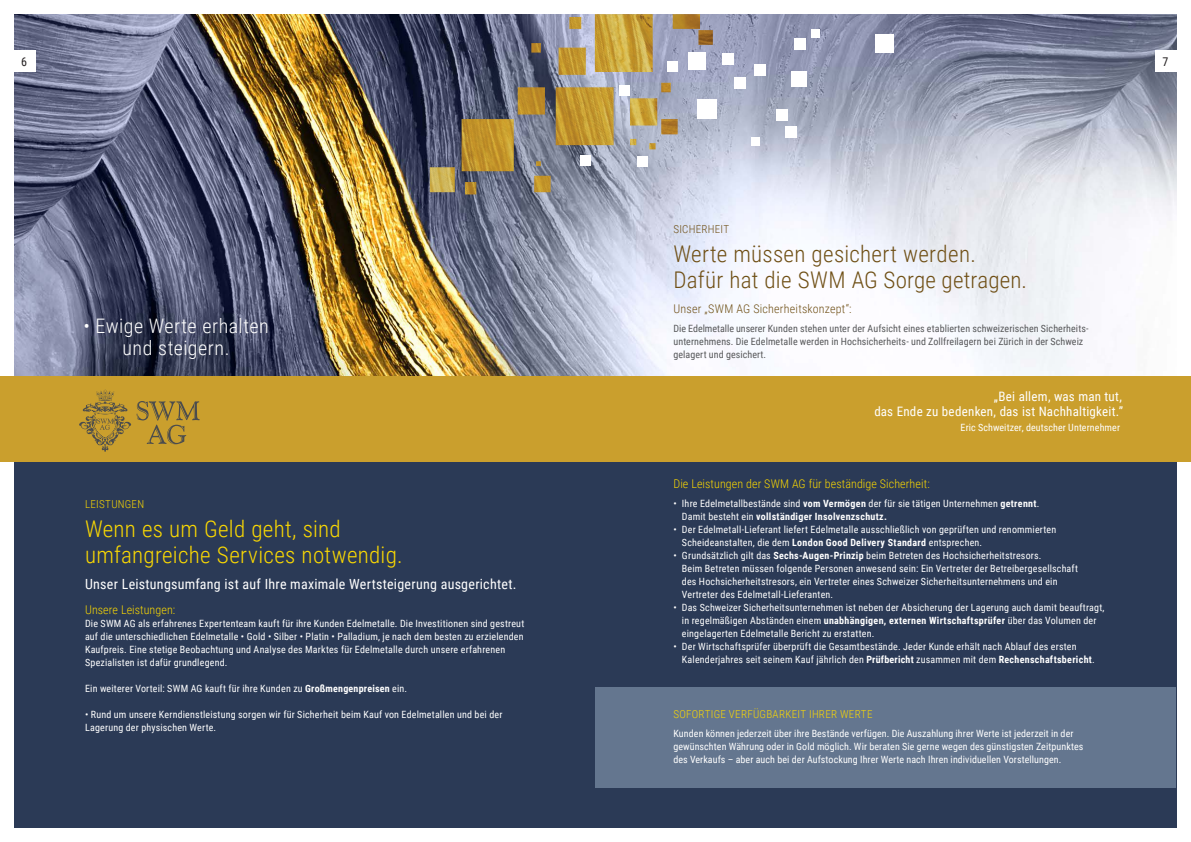
<style>
.page{position:relative;width:1191px;height:842px;background:#fff}
.page>*{position:absolute;margin:0;border:0;box-sizing:border-box;transform-origin:0 0}
.t1{font:300 23px/26px "Roboto Condensed";letter-spacing:.01em;color:#6f4f15}
.t2{font:300 23px/26px "Roboto Condensed";letter-spacing:.01em;color:#fad802}
.t3{font:300 20px/22.7px "Roboto Condensed";letter-spacing:.025em;color:#fff;text-align:center}
.t4{font:14px "Roboto Condensed";letter-spacing:.015em;color:#fff}
.t5{font:13px/15px "Roboto Condensed";letter-spacing:.015em;color:#fff;text-align:right}
.t6{font:300 12px "Roboto Condensed";letter-spacing:.005em;color:#fad802}
.t7{font:300 12px "Roboto Condensed";letter-spacing:.015em;color:#6f4f15}
.t8{font:12px "Roboto Condensed";color:#231f20}
.t9{font:300 11px "Roboto Condensed";letter-spacing:.025em;color:#fad802}
.t10{font:300 11px "Roboto Condensed";letter-spacing:.02em;color:#6f4f15}
.t11{font:10px/13px "Roboto Condensed";letter-spacing:.015em;color:#fff}
.t12{font:10px/13px "Roboto Condensed";letter-spacing:.01em;color:#57585a}
.s1{font-weight:700}
</style>
<div class="page">
<div style="left:14px;top:419px;width:1162px;height:409px;background:#2b3a56"></div>
<img style="left:14px;top:14px;width:1162px;height:363px">
<div style="left:7px;top:50px;width:28px;height:21px;background:#fff"></div>
<div style="left:1155px;top:50px;width:27px;height:21px;background:#fff"></div>
<div style="left:0;top:377px;width:1191px;height:85px;background:#ca9f2d"></div>
<div style="left:595px;top:687px;width:581px;height:100px;background:#64768f"></div>
<div style="left:791px;top:71px;width:16px;height:16px;background:#fff"></div>
<div style="left:697px;top:99px;width:20px;height:19px;background:#fff"></div>
<div style="left:754px;top:64px;width:12px;height:12px;background:#fff"></div>
<div style="left:794px;top:38px;width:12px;height:12px;background:#fff"></div>
<div style="left:776px;top:109px;width:12px;height:12px;background:#fff"></div>
<div style="left:751px;top:137px;width:9px;height:9px;background:#fff"></div>
<div style="left:734px;top:77px;width:12px;height:12px;background:#fff"></div>
<div style="left:785px;top:126px;width:12px;height:12px;background:#fff"></div>
<div style="left:722px;top:53px;width:11px;height:12px;background:#fff"></div>
<img style="left:430px;top:14px;width:283px;height:180px">
<div style="left:811px;top:30px;width:8px;height:8px;background:#fff"></div>
<div style="left:875px;top:35px;width:19px;height:18px;background:#fff"></div>
<svg style="left:79px;top:390px;width:121px;height:62px"></svg>
<p class="t8" style="left:21px;top:53px;width:7px">6</p>
<p class="t8" style="left:1162px;top:53px;width:7px">7</p>
<h2 class="t3" style="left:83px;top:313px;width:187px">• Ewige Werte erhalten und steigern.</h2>
<p class="t9" style="left:85px;top:496px;width:61px">LEISTUNGEN</p>
<h1 class="t2" style="left:85px;top:515px;width:319px">Wenn es um Geld geht, sind umfangreiche Services notwendig.</h1>
<h3 class="t4" style="left:85px;top:574px;width:433px">Unser Leistungsumfang ist auf Ihre maximale Wertsteigerung ausgerichtet.</h3>
<p class="t6" style="left:85px;top:601px;width:92px">Unsere Leistungen:</p>
<p class="t11" style="left:85px;top:617px;width:441px">Die SWM AG als erfahrenes Expertenteam kauft für ihre Kunden Edelmetalle. Die Investitionen sind gestreut auf die unterschiedlichen Edelmetalle • Gold • Silber • Platin • Palladium, je nach dem besten zu erzielenden Kaufpreis. Eine stetige Beobachtung und Analyse des Marktes für Edelmetalle durch unsere erfahrenen Spezialisten ist dafür grundlegend.</p>
<p class="t11" style="left:85px;top:682px;width:324px">Ein weiterer Vorteil: SWM AG kauft für ihre Kunden zu <span class="s1">Großmengenpreisen</span> ein.</p>
<p class="t11" style="left:85px;top:708px;width:419px">• Rund um unsere Kerndienstleistung sorgen wir für Sicherheit beim Kauf von Edelmetallen und bei der<br>Lagerung der physischen Werte.</p>
<p class="t10" style="left:673px;top:221px;width:57px">SICHERHEIT</p>
<h1 class="t1" style="left:673px;top:240px;width:355px">Werte müssen gesichert werden.<br>Dafür hat die SWM AG Sorge getragen.</h1>
<p class="t7" style="left:673px;top:300px;width:180px">Unser „SWM AG Sicherheitskonzept“:</p>
<p class="t12" style="left:673px;top:322px;width:417px">Die Edelmetalle unserer Kunden stehen unter der Aufsicht eines etablierten schweizerischen Sicherheits&shy;unternehmens. Die Edelmetalle werden in Hochsicherheits- und Zollfreilagern bei Zürich in der Schweiz gelagert und gesichert.</p>
<h3 class="t5" style="left:874px;top:388px;width:250px">„Bei allem, was man tut,<br>das Ende zu bedenken, das ist Nachhaltigkeit.”</h3>
<p class="t11" style="left:960px;top:421px;width:161px">Eric Schweitzer, deutscher Unternehmer</p>
<p class="t6" style="left:673px;top:475px;width:258px">Die Leistungen der SWM AG für beständige Sicherheit:</p>
<p class="t11" style="left:682px;top:497px;width:359px;text-indent:-8px">• Ihre Edelmetallbestände sind <span class="s1">vom Vermögen</span> der für sie tätigen Unternehmen <span class="s1">getrennt</span>.<br>Damit besteht ein <span class="s1">vollständiger Insolvenzschutz.</span></p>
<p class="t11" style="left:682px;top:523px;width:376px;text-indent:-8px">• Der Edelmetall-Lieferant liefert Edelmetalle ausschließlich von geprüften und renommierten<br>Scheideanstalten, die dem <span class="s1">London Good Delivery Standard</span> entsprechen.</p>
<p class="t11" style="left:682px;top:549px;width:397px;text-indent:-8px">• Grundsätzlich gilt das <span class="s1">Sechs-Augen-Prinzip</span> beim Betreten des Hochsicherheitstresors.<br>Beim Betreten müssen folgende Personen anwesend sein: Ein Vertreter der Betreibergesellschaft des Hochsicherheitstresors, ein Vertreter eines Schweizer Sicherheitsunternehmens und ein Vertreter des Edelmetall-Lieferanten.</p>
<p class="t11" style="left:682px;top:601px;width:424px;text-indent:-8px">• Das Schweizer Sicherheitsunternehmen ist neben der Absicherung der Lagerung auch damit beauftragt, in regelmäßigen Abständen einem <span class="s1">unabhängigen, externen Wirtschaftsprüfer</span> über das Volumen der eingelagerten Edelmetalle Bericht zu erstatten.</p>
<p class="t11" style="left:682px;top:640px;width:414px;text-indent:-8px">• Der Wirtschaftsprüfer überprüft die Gesamtbestände. Jeder Kunde erhält nach Ablauf des ersten<br>Kalenderjahres seit seinem Kauf jährlich den <span class="s1">Prüfbericht</span> zusammen mit dem <span class="s1">Rechenschaftsbericht</span>.</p>
<p class="t9" style="left:673px;top:706px;width:200px">SOFORTIGE VERFÜGBARKEIT IHRER WERTE</p>
<p class="t11" style="left:673px;top:726px;width:411px">Kunden können jederzeit über ihre Bestände verfügen. Die Auszahlung ihrer Werte ist jederzeit in der gewünschten Währung oder in Gold möglich. Wir beraten Sie gerne wegen des günstigsten Zeitpunktes des Verkaufs – aber auch bei der Aufstockung Ihrer Werte nach Ihren individuellen Vorstellungen.</p>
</div>
